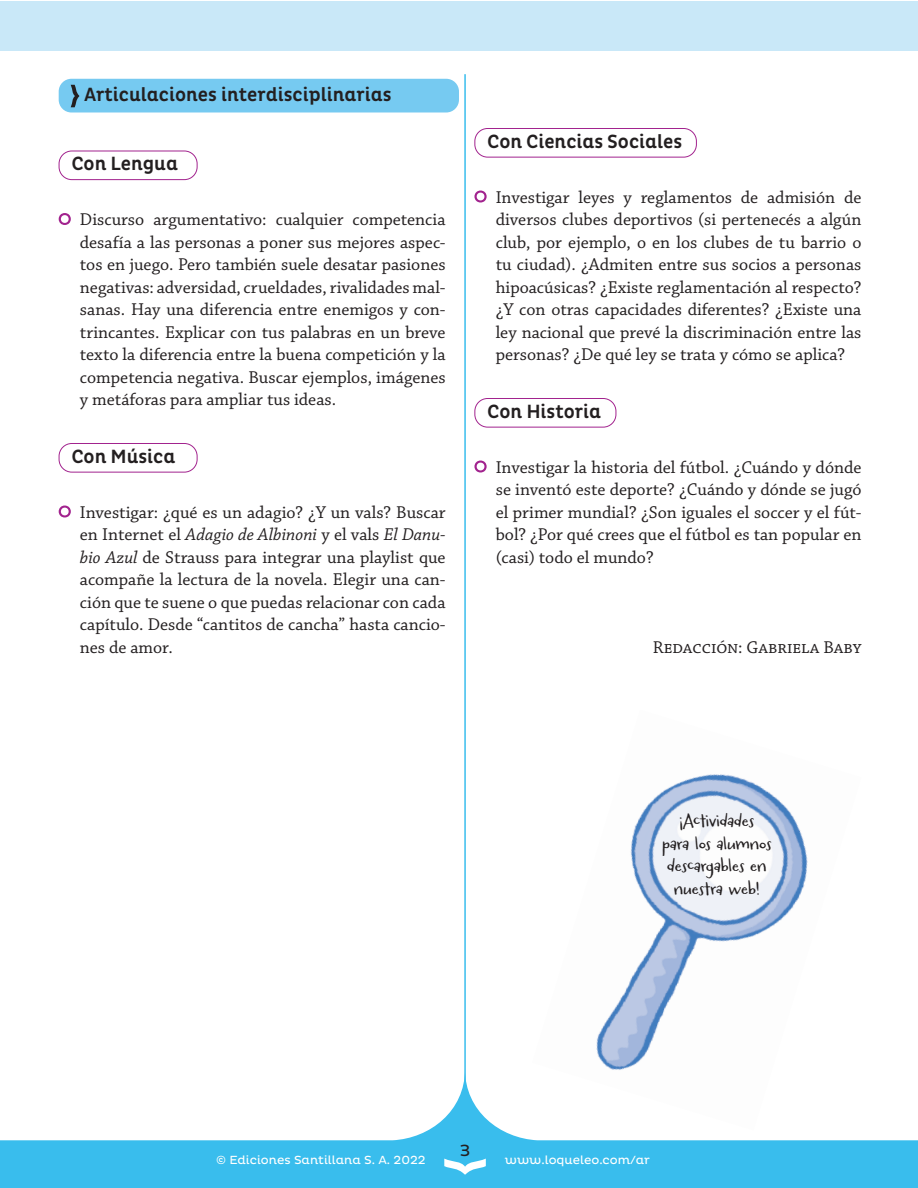
<style>
.page{position:relative;width:918px;height:1188px;background:#fff}
.page>*{position:absolute;margin:0;border:0;box-sizing:border-box;transform-origin:0 0}
.t1{font:500 19.5px "Pluto Cond";color:#231f20}
.t2{font:18px/22.5px "Chaparral Pro";color:#231f20;text-align:justify}
.t3{font:18px/22.5px "Carrotflower";color:#231f20;text-align:center}
.t4{font:16.5px "Pluto";color:#231f20}
.t5{font:12px "Pluto";color:#fff}
.s1{font-style:italic}
</style>
<div class="page">
<div style="left:59px;top:79px;width:400px;height:33px;background:#76caf1;border-radius:13px"></div>
<svg style="left:71px;top:85px;width:8px;height:22px"></svg>
<div style="left:59px;top:151px;width:139px;height:29px;border:1px solid #a2238e;border-radius:13px"></div>
<svg style="left:59px;top:213px;width:12px;height:12px"></svg>
<div style="left:59px;top:443px;width:139px;height:30px;border:1px solid #a2238e;border-radius:13px"></div>
<svg style="left:59px;top:506px;width:12px;height:11px"></svg>
<div style="left:474px;top:128px;width:223px;height:30px;border:1px solid #a2238e;border-radius:13px"></div>
<svg style="left:474px;top:191px;width:13px;height:11px"></svg>
<div style="left:474px;top:398px;width:142px;height:30px;border:1px solid #a2238e;border-radius:13px"></div>
<svg style="left:474px;top:461px;width:13px;height:11px"></svg>
<svg style="left:0;top:1081px;width:918px;height:107px;fill:#39bded"></svg>
<hr style="left:464px;top:74px;width:2px;height:1028px;background:#39bded">
<svg style="left:444px;top:1159px;width:42px;height:16px"></svg>
<div style="left:0;top:1px;width:918px;height:50px;background:#c9e8f8"></div>
<img style="left:532px;top:774px;width:329px;height:356px">
<p class="t1" style="left:84px;top:84px;width:309px">Articulaciones interdisciplinarias</p>
<p class="t1" style="left:71px;top:153px;width:108px">Con Lengua</p>
<p class="t2" style="left:80px;top:209px;width:367px">Discurso argumentativo: cualquier competencia desafía a las personas a poner sus mejores aspec&shy;tos en juego. Pero también suele desatar pasiones negativas: adversidad, crueldades, rivalidades mal&shy;sanas. Hay una diferencia entre enemigos y con&shy;trincantes. Explicar con tus palabras en un breve texto la diferencia entre la buena competición y la competencia negativa. Buscar ejemplos, imágenes y metáforas para ampliar tus ideas.</p>
<p class="t1" style="left:71px;top:445px;width:106px">Con Música</p>
<p class="t2" style="left:80px;top:501px;width:367px">Investigar: ¿qué es un adagio? ¿Y un vals? Buscar en Internet el <span class="s1">Adagio de Albinoni</span> y el vals <span class="s1">El Danu&shy;bio Azul</span> de Strauss para integrar una playlist que acompañe la lectura de la novela. Elegir una can&shy;ción que te suene o que puedas relacionar con cada capítulo. Desde “cantitos de cancha” hasta cancio&shy;nes de amor.</p>
<p class="t1" style="left:487px;top:130px;width:197px">Con Ciencias Sociales</p>
<p class="t2" style="left:496px;top:186px;width:367px">Investigar leyes y reglamentos de admisión de diversos clubes deportivos (si pertenecés a algún club, por ejemplo, o en los clubes de tu barrio o tu ciudad). ¿Admiten entre sus socios a personas hipoacúsicas? ¿Existe reglamentación al respecto? ¿Y con otras capacidades diferentes? ¿Existe una ley nacional que prevé la discriminación entre las personas? ¿De qué ley se trata y cómo se aplica?</p>
<p class="t1" style="left:487px;top:400px;width:115px">Con Historia</p>
<p class="t2" style="left:496px;top:456px;width:367px">Investigar la historia del fútbol. ¿Cuándo y dónde se inventó este deporte? ¿Cuándo y dónde se jugó el primer mundial? ¿Son iguales el soccer y el fút&shy;bol? ¿Por qué crees que el fútbol es tan popular en (casi) todo el mundo?</p>
<p class="t2" style="left:653px;top:636px;width:210px">Redacción: Gabriela Baby</p>
<p class="t3" style="left:662px;top:811px;width:111px">¡Actividades<br>para los alumnos descargables en nuestra web!</p>
<p class="t4" style="left:460px;top:1141px;width:12px">3</p>
<p class="t5" style="left:216px;top:1153px;width:211px">© Ediciones Santillana S. A. 2022</p>
<p class="t5" style="left:505px;top:1153px;width:147px">www.loqueleo.com/ar</p>
</div>
